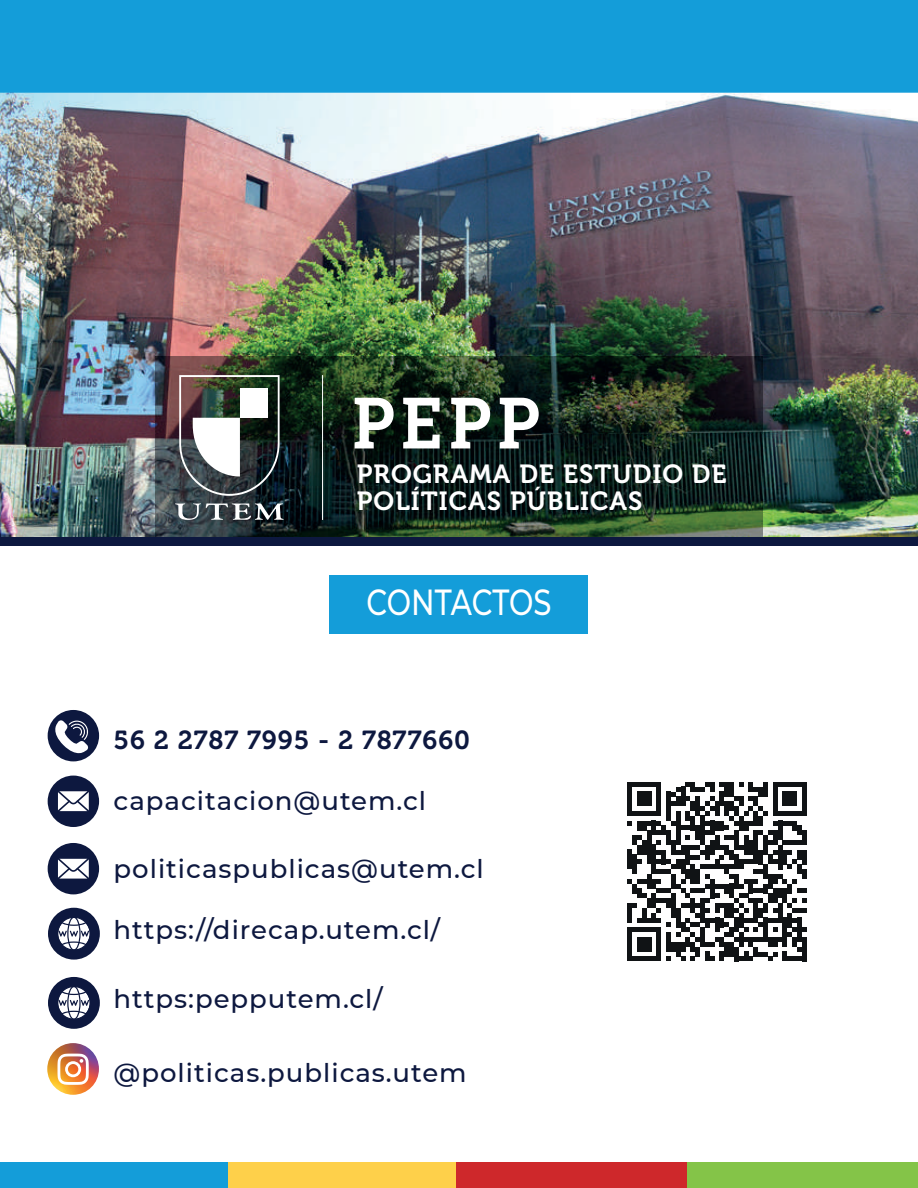
<style>
.page{position:relative;width:918px;height:1188px;background:#fff}
.page>*{position:absolute;margin:0;border:0;box-sizing:border-box;transform-origin:0 0}
.t1{font:700 71.4px "Roboto Slab";color:#fff;scale:.91 1}
.t2{font:500 36.15px "Montserrat";letter-spacing:-.01em;color:#fff;scale:.8 1}
.t3{font:26.1px/26.5px "Museo 700";letter-spacing:.04em;color:#fff}
.t4{font:500 25.95px "Montserrat";letter-spacing:.04em;color:#0d183f}
.t5{font:25.95px "Museo 700";letter-spacing:.035em;color:#0d183f}
</style>
<div class="page">
<div style="left:0;top:0;width:918px;height:101px;background:#149dd9"></div>
<img style="left:0;top:93px;width:918px;height:444px">
<img style="left:156px;top:356px;width:606px;height:181px">
<img style="left:179px;top:375px;width:101px;height:121px">
<svg style="left:175px;top:503px;width:109px;height:17px"></svg>
<div style="left:240px;top:389px;width:28px;height:29px;background:#fff"></div>
<div style="left:0;top:537px;width:918px;height:9px;background:#0d183f"></div>
<div style="left:330px;top:575px;width:258px;height:59px;background:#149dd9"></div>
<div style="left:1px;top:1163px;width:231px;height:25px;background:#149dd9"></div>
<div style="left:228px;top:1163px;width:232px;height:25px;background:#fed04a"></div>
<div style="left:456px;top:1163px;width:231px;height:25px;background:#ce282b"></div>
<div style="left:687px;top:1163px;width:231px;height:25px;background:#84c448"></div>
<div style="left:48px;top:843px;width:51px;height:51px;background:#0d183f;border-radius:50%"></div>
<svg style="left:58px;top:858px;width:31px;height:21px"></svg>
<div style="left:48px;top:776px;width:51px;height:51px;background:#0d183f;border-radius:50%"></div>
<svg style="left:58px;top:791px;width:31px;height:21px"></svg>
<div style="left:48px;top:710px;width:51px;height:51px;background:#0d183f;border-radius:50%"></div>
<svg style="left:51px;top:720px;width:38px;height:33px"></svg>
<svg style="left:47px;top:1043px;width:52px;height:52px"></svg>
<svg style="left:58px;top:1054px;width:31px;height:31px"></svg>
<div style="left:48px;top:908px;width:52px;height:52px;background:#0d183f;border-radius:50%"></div>
<svg style="left:58px;top:918px;width:32px;height:32px"></svg>
<div style="left:48px;top:977px;width:52px;height:52px;background:#0d183f;border-radius:50%"></div>
<svg style="left:58px;top:987px;width:32px;height:32px"></svg>
<svg style="left:627px;top:782px;width:180px;height:179px"></svg>
<div style="left:802px;top:937px;width:5px;height:24px;background:#101315"></div>
<h1 class="t1" style="left:353px;top:374px;width:207px">PEPP</h1>
<p class="t3" style="left:357px;top:461px;width:371px">PROGRAMA DE ESTUDIO DE<br>POLÍTICAS PÚBLICAS</p>
<h2 class="t2" style="left:366px;top:577px;width:233px">CONTACTOS</h2>
<p class="t5" style="left:114px;top:725px;width:358px">56 2 2787 7995 - 2 7877660</p>
<p class="t4" style="left:114px;top:783px;width:314px">capacitacion@utem.cl</p>
<p class="t4" style="left:114px;top:850px;width:372px">politicaspublicas@utem.cl</p>
<p class="t4" style="left:114px;top:912px;width:328px">https://direcap.utem.cl/</p>
<p class="t4" style="left:114px;top:981px;width:271px">https:pepputem.cl/</p>
<p class="t4" style="left:114px;top:1055px;width:355px">@politicas.publicas.utem</p>
</div>
